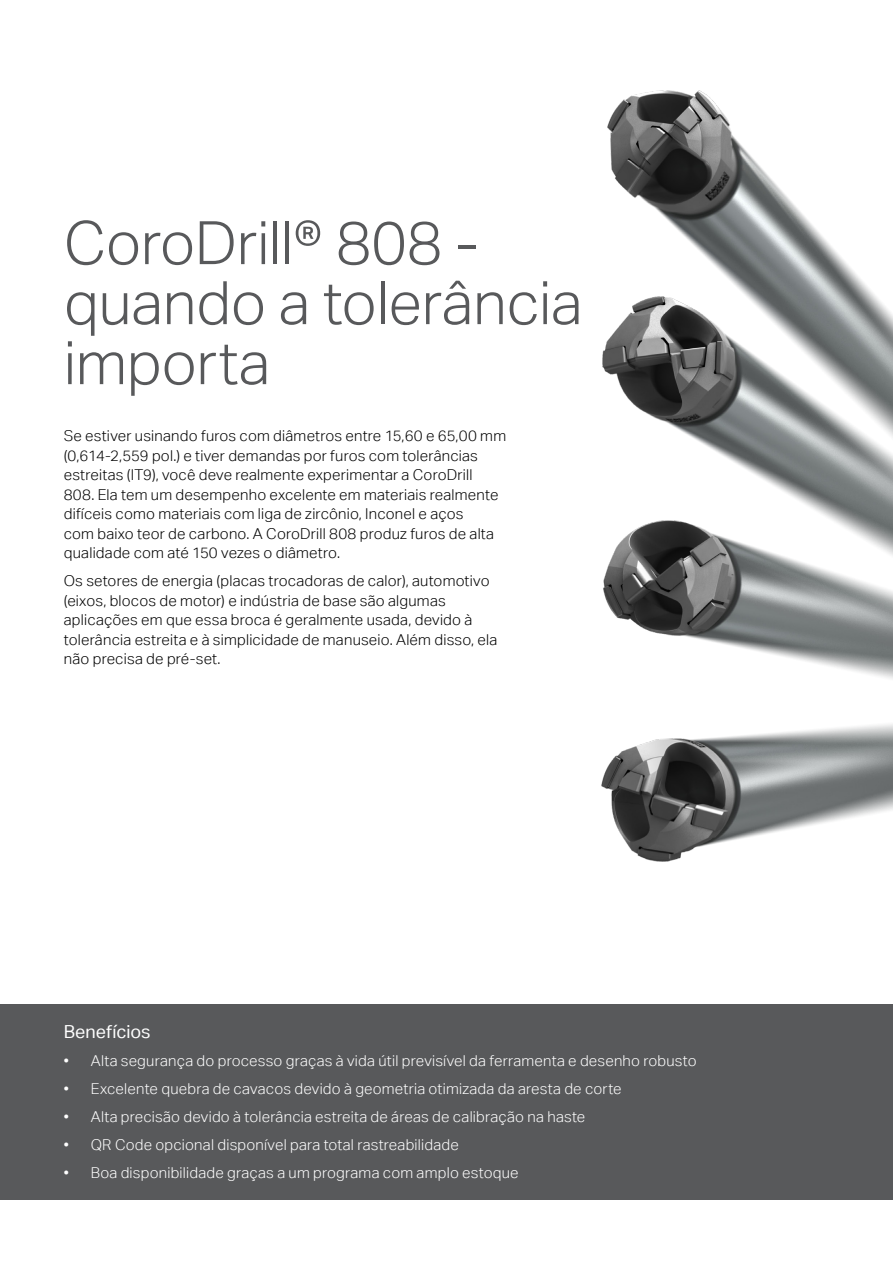
<style>
.page{position:relative;width:893px;height:1263px;background:#fff}
.page>*{position:absolute;margin:0;border:0;box-sizing:border-box;transform-origin:0 0}
.t1{font:300 60px/60px "Aktiv Grotesk";letter-spacing:-.005em;color:#58595b}
.t2{font:18px "Aktiv Grotesk";color:#fff}
.t3{font:300 15px/19.5px "Aktiv Grotesk";letter-spacing:.015em;color:#000}
.t4{font:300 15px "Aktiv Grotesk";letter-spacing:.015em;color:#fff}
</style>
<div class="page">
<img style="left:602px;top:90px;width:291px;height:772px">
<div style="left:0;top:1004px;width:893px;height:195px;background:#58595b"></div>
<h1 class="t1" style="left:64px;top:213px;width:520px">CoroDrill® 808 - quando a tolerância importa</h1>
<p class="t3" style="left:64px;top:426px;width:444px">Se estiver usinando furos com diâmetros entre 15,60 e 65,00 mm (0,614-2,559 pol.) e tiver demandas por furos com tolerâncias estreitas (IT9), você deve realmente experimentar a CoroDrill 808. Ela tem um desempenho excelente em materiais realmente difíceis como materiais com liga de zircônio, Inconel e aços<br>com baixo teor de carbono. A CoroDrill 808 produz furos de alta qualidade com até 150 vezes o diâmetro.</p>
<p class="t3" style="left:64px;top:571px;width:435px">Os setores de energia (placas trocadoras de calor), automotivo (eixos, blocos de motor) e indústria de base são algumas aplicações em que essa broca é geralmente usada, devido à tolerância estreita e à simplicidade de manuseio. Além disso, ela não precisa de pré-set.</p>
<p class="t2" style="left:64px;top:1021px;width:88px">Benefícios</p>
<p class="t4" style="left:64px;top:1052px;width:634px">• Alta segurança do processo graças à vida útil previsível da ferramenta e desenho robusto</p>
<p class="t4" style="left:64px;top:1080px;width:559px">• Excelente quebra de cavacos devido à geometria otimizada da aresta de corte</p>
<p class="t4" style="left:64px;top:1108px;width:523px">• Alta precisão devido à tolerância estreita de áreas de calibração na haste</p>
<p class="t4" style="left:64px;top:1136px;width:397px">• QR Code opcional disponível para total rastreabilidade</p>
<p class="t4" style="left:64px;top:1164px;width:456px">• Boa disponibilidade graças a um programa com amplo estoque</p>
</div>
